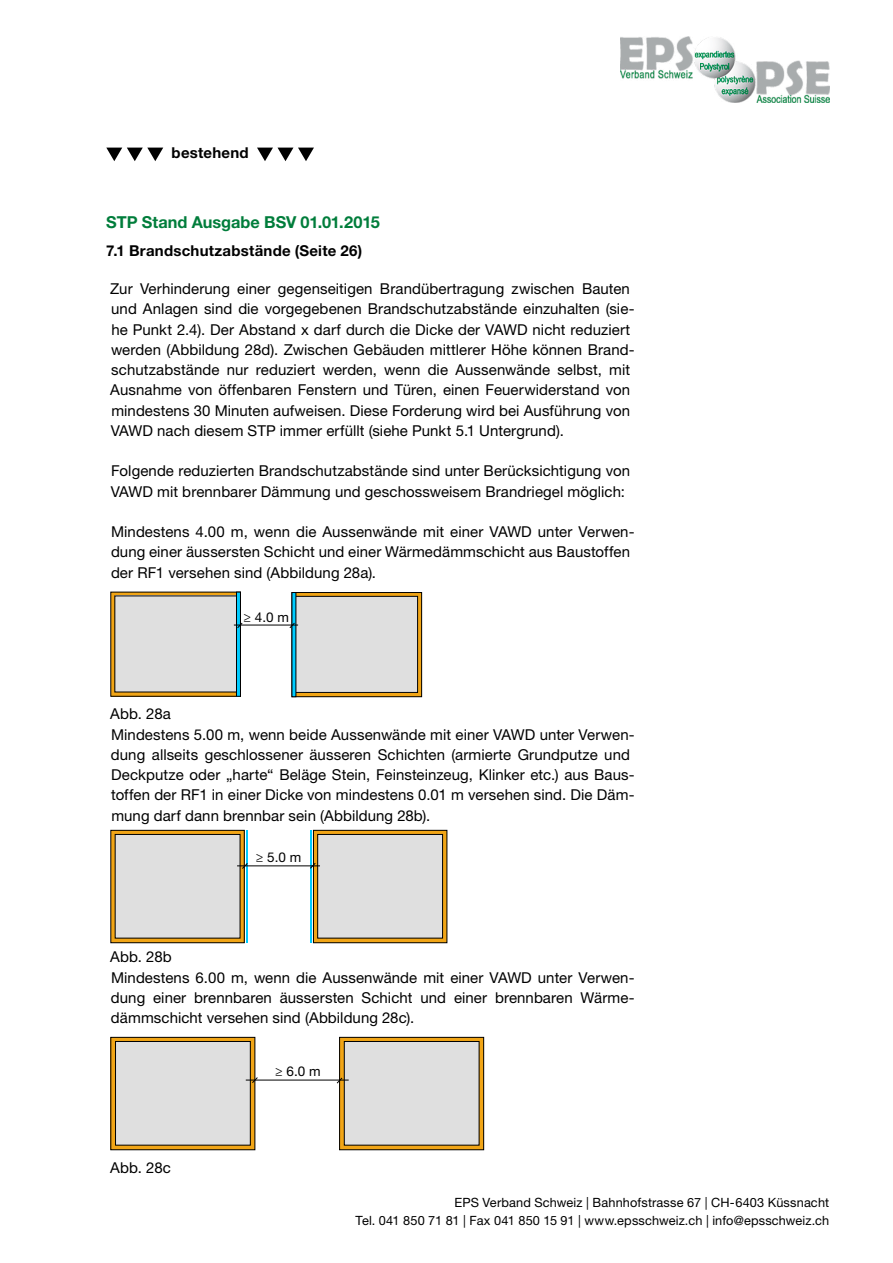
<style>
.page{position:relative;width:893px;height:1263px;background:#fff}
.page>*{position:absolute;margin:0;border:0;box-sizing:border-box;transform-origin:0 0}
.t1{font:700 16.5px "Helvetica Neue LT Std";color:#007d3b}
.t2{font:15px/20.2px "Helvetica Neue LT Std";letter-spacing:.005em;color:#000}
.t3{font:700 15px "Helvetica Neue LT Std";letter-spacing:.015em;color:#000}
.t4{font:13.5px "Helvetica Neue LT Std";color:#000}
.t5{font:12.75px/18px "Helvetica Neue LT Std";letter-spacing:.015em;color:#000;text-align:right}
</style>
<div class="page">
<img style="left:620px;top:36px;width:209px;height:66px">
<svg style="left:113px;top:594px;width:123px;height:100px"></svg>
<div style="left:115px;top:596px;width:123px;height:96px;background:#dfdfdf"></div>
<hr style="left:236px;top:592px;width:4px;height:104px;background:#0cf">
<div style="left:236px;top:592px;width:5px;height:104px;border:1px solid #000"></div>
<svg style="left:296px;top:594px;width:124px;height:101px"></svg>
<div style="left:292px;top:592px;width:130px;height:105px;border:1px solid #000"></div>
<div style="left:295px;top:596px;width:123px;height:96px;background:#dfdfdf"></div>
<div style="left:294px;top:596px;width:124px;height:97px;border:1px solid #000"></div>
<hr style="left:234px;top:625px;width:64px;height:1px;background:#000">
<svg style="left:236px;top:622px;width:7px;height:7px"></svg>
<svg style="left:289px;top:622px;width:7px;height:7px"></svg>
<svg style="left:113px;top:832px;width:130px;height:109px"></svg>
<div style="left:111px;top:830px;width:134px;height:113px;border:1px solid #000"></div>
<svg style="left:315px;top:832px;width:130px;height:109px"></svg>
<div style="left:313px;top:830px;width:134px;height:113px;border:1px solid #000"></div>
<div style="left:115px;top:834px;width:125px;height:104px;background:#dfdfdf"></div>
<div style="left:318px;top:834px;width:125px;height:104px;background:#dfdfdf"></div>
<div style="left:317px;top:834px;width:126px;height:104px;border:1px solid #000"></div>
<hr style="left:246px;top:830px;width:1px;height:113px;background:#0cf">
<hr style="left:310px;top:830px;width:2px;height:113px;background:#0cf">
<hr style="left:237px;top:866px;width:83px;height:1px;background:#000">
<svg style="left:241px;top:862px;width:7px;height:7px"></svg>
<svg style="left:309px;top:862px;width:7px;height:7px"></svg>
<div style="left:111px;top:1037px;width:144px;height:113px;background:#f1a516"></div>
<svg style="left:341px;top:1039px;width:141px;height:109px"></svg>
<div style="left:339px;top:1037px;width:145px;height:113px;border:1px solid #000"></div>
<div style="left:116px;top:1041px;width:134px;height:104px;background:#dfdfdf"></div>
<div style="left:115px;top:1041px;width:136px;height:104px;border:1px solid #000"></div>
<div style="left:344px;top:1041px;width:135px;height:104px;background:#dfdfdf"></div>
<div style="left:344px;top:1041px;width:135px;height:104px;border:1px solid #000"></div>
<hr style="left:246px;top:1080px;width:103px;height:1px;background:#000">
<svg style="left:251px;top:1076px;width:7px;height:8px"></svg>
<svg style="left:336px;top:1077px;width:7px;height:7px"></svg>
<svg style="left:106px;top:148px;width:57px;height:13px"></svg>
<svg style="left:257px;top:148px;width:57px;height:13px"></svg>
<p class="t3" style="left:172px;top:144px;width:79px">bestehend</p>
<p class="t1" style="left:106px;top:212px;width:275px">STP Stand Ausgabe BSV 01.01.2015</p>
<p class="t3" style="left:106px;top:241px;width:257px">7.1 Brandschutzabstände (Seite 26)</p>
<p class="t2" style="left:110px;top:278px;width:526px">Zur Verhinderung einer gegenseitigen Brandübertragung zwischen Bauten und Anlagen sind die vorgegebenen Brandschutzabstände einzuhalten (sie&shy;he Punkt 2.4). Der Abstand x darf durch die Dicke der VAWD nicht reduziert werden (Abbildung 28d). Zwischen Gebäuden mittlerer Höhe können Brand&shy;schutzabstände nur reduziert werden, wenn die Aussenwände selbst, mit Ausnahme von öffenbaren Fenstern und Türen, einen Feuerwiderstand von mindestens 30 Minuten aufweisen. Diese Forderung wird bei Ausführung von VAWD nach diesem STP immer erfüllt (siehe Punkt 5.1 Untergrund).</p>
<p class="t2" style="left:111px;top:461px;width:521px">Folgende reduzierten Brandschutzabstände sind unter Berücksichtigung von<br>VAWD mit brennbarer Dämmung und geschossweisem Brandriegel möglich:</p>
<p class="t2" style="left:111px;top:521px;width:525px">Mindestens 4.00 m, wenn die Aussenwände mit einer VAWD unter Verwen&shy;dung einer äussersten Schicht und einer Wärmedämmschicht aus Baustoffen der RF1 versehen sind (Abbildung 28a).</p>
<p class="t4" style="left:244px;top:609px;width:47px">≥ 4.0 m</p>
<p class="t2" style="left:110px;top:704px;width:526px">Abb. 28a<br>Mindestens 5.00 m, wenn beide Aussenwände mit einer VAWD unter Verwen&shy;dung allseits geschlossener äusseren Schichten (armierte Grundputze und Deckputze oder „harte“ Beläge Stein, Feinsteinzeug, Klinker etc.) aus Baus&shy;toffen der RF1 in einer Dicke von mindestens 0.01 m versehen sind. Die Däm&shy;mung darf dann brennbar sein (Abbildung 28b).</p>
<p class="t4" style="left:256px;top:849px;width:47px">≥ 5.0 m</p>
<p class="t2" style="left:110px;top:947px;width:526px">Abb. 28b<br>Mindestens 6.00 m, wenn die Aussenwände mit einer VAWD unter Verwen&shy;dung einer brennbaren äussersten Schicht und einer brennbaren Wärme&shy;dämmschicht versehen sind (Abbildung 28c).</p>
<p class="t2" style="left:110px;top:1157px;width:62px">Abb. 28c</p>
<p class="t4" style="left:275px;top:1063px;width:47px">≥ 6.0 m</p>
<p class="t5" style="left:356px;top:1193px;width:475px">EPS Verband Schweiz | Bahnhofstrasse 67 | CH-6403 Küssnacht<br>Tel. 041 850 71 81 | Fax 041 850 15 91 | www.epsschweiz.ch | info@epsschweiz.ch</p>
</div>
